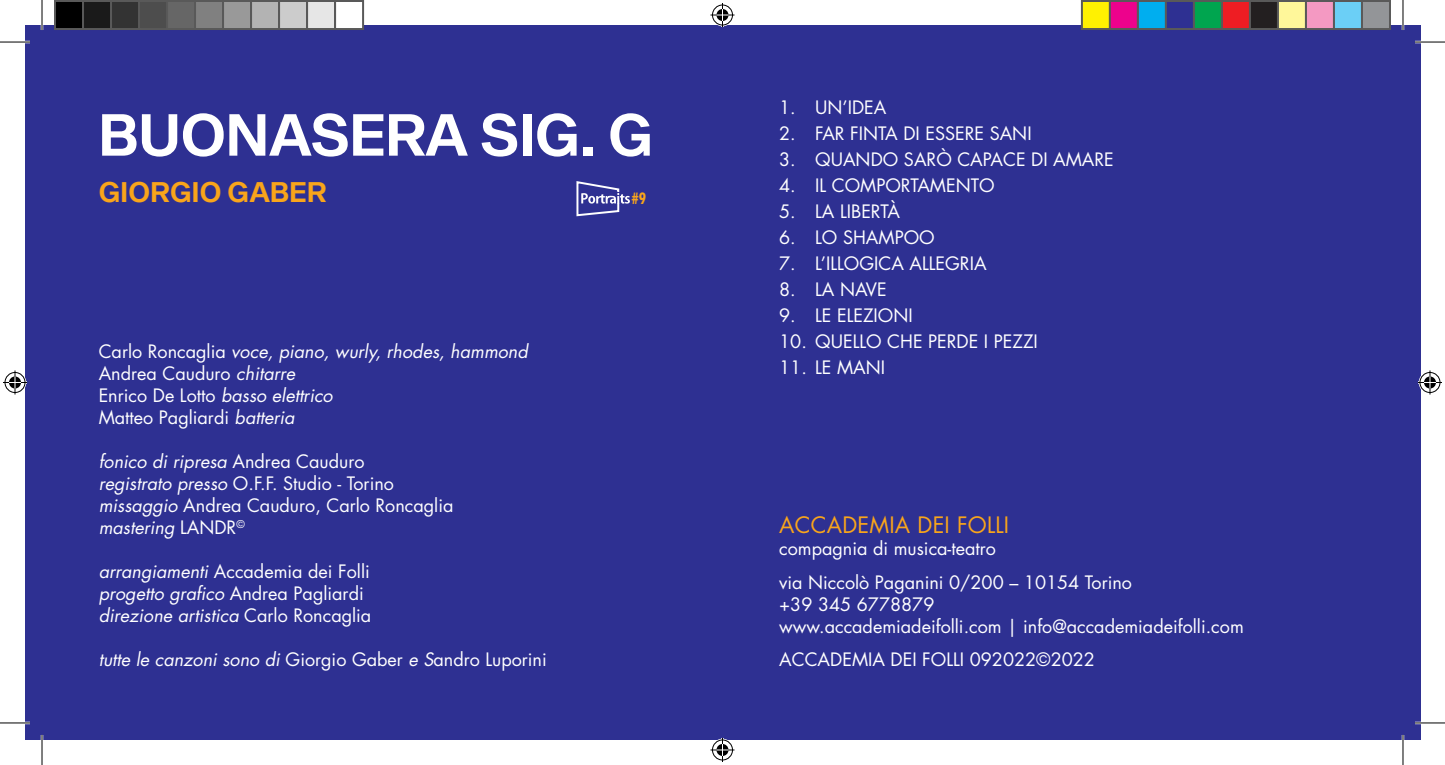
<style>
.page{position:relative;width:1445px;height:765px;background:#fff}
.page>*{position:absolute;margin:0;border:0;box-sizing:border-box;transform-origin:0 0}
.t1{font:58px "Sequel Sans Semi Bold Head";color:#fff}
.t2{font:27.8px "Sequel Sans Semi Bold Head";letter-spacing:.01em;color:#f9a51b}
.t3{font:22px "Futura Std";letter-spacing:.01em;color:#f9a51b}
.t4{font:18px/22px "Futura Std";color:#fff}
.t5{font:italic 18px/22px "Futura Std";color:#fff}
.t6{font:700 condensed 15.2px "Futura Std";color:#f9a51b}
.s1{font-style:normal}
.s2{font-style:italic}
</style>
<div class="page">
<div style="left:25px;top:25px;width:1395px;height:714px;background:#2e3092"></div>
<svg style="left:576px;top:181px;width:54px;height:36px"></svg>
<hr style="left:0;top:41px;width:30px;height:2px;background:#fff">
<hr style="left:1415px;top:41px;width:30px;height:2px;background:#fff">
<hr style="left:0;top:721px;width:30px;height:3px;background:#fff">
<hr style="left:1415px;top:721px;width:30px;height:3px;background:#fff">
<hr style="left:41px;top:0;width:2px;height:30px;background:#fff">
<hr style="left:41px;top:734px;width:2px;height:30px;background:#fff">
<hr style="left:1401px;top:0;width:3px;height:30px;background:#fff">
<hr style="left:1401px;top:734px;width:3px;height:30px;background:#fff">
<hr style="left:0;top:42px;width:30px;height:1px;background:#000">
<hr style="left:1415px;top:42px;width:30px;height:1px;background:#000">
<hr style="left:0;top:722px;width:30px;height:1px;background:#000">
<hr style="left:1415px;top:722px;width:30px;height:1px;background:#000">
<hr style="left:42px;top:0;width:1px;height:30px;background:#000">
<hr style="left:42px;top:734px;width:1px;height:30px;background:#000">
<hr style="left:1402px;top:0;width:1px;height:30px;background:#000">
<hr style="left:1402px;top:734px;width:1px;height:30px;background:#000">
<svg style="left:710px;top:3px;width:24px;height:24px"></svg>
<svg style="left:710px;top:738px;width:24px;height:23px"></svg>
<svg style="left:3px;top:370px;width:24px;height:24px"></svg>
<svg style="left:1418px;top:370px;width:24px;height:24px"></svg>
<div style="left:55px;top:1px;width:28px;height:28px;background:#000"></div>
<div style="left:54px;top:0;width:30px;height:30px;border:2px solid #595959"></div>
<div style="left:83px;top:1px;width:28px;height:28px;background:#1a1a1a"></div>
<div style="left:82px;top:0;width:30px;height:30px;border:2px solid #595959"></div>
<div style="left:111px;top:1px;width:28px;height:28px;background:#333"></div>
<div style="left:110px;top:0;width:30px;height:30px;border:2px solid #595959"></div>
<div style="left:139px;top:1px;width:28px;height:28px;background:#4d4d4d"></div>
<div style="left:138px;top:0;width:30px;height:30px;border:2px solid #595959"></div>
<div style="left:167px;top:1px;width:28px;height:28px;background:#666"></div>
<div style="left:166px;top:0;width:30px;height:30px;border:2px solid #595959"></div>
<div style="left:195px;top:1px;width:28px;height:28px;background:#808080"></div>
<div style="left:194px;top:0;width:30px;height:30px;border:2px solid #595959"></div>
<div style="left:223px;top:1px;width:28px;height:28px;background:#999"></div>
<div style="left:222px;top:0;width:30px;height:30px;border:2px solid #595959"></div>
<div style="left:251px;top:1px;width:28px;height:28px;background:#b3b3b3"></div>
<div style="left:250px;top:0;width:30px;height:30px;border:2px solid #595959"></div>
<div style="left:279px;top:1px;width:28px;height:28px;background:#ccc"></div>
<div style="left:278px;top:0;width:30px;height:30px;border:2px solid #595959"></div>
<div style="left:307px;top:1px;width:28px;height:28px;background:#e6e6e6"></div>
<div style="left:306px;top:0;width:30px;height:30px;border:2px solid #595959"></div>
<div style="left:335px;top:1px;width:28px;height:28px;background:#fff"></div>
<div style="left:334px;top:0;width:30px;height:30px;border:2px solid #595959"></div>
<div style="left:1082px;top:1px;width:28px;height:28px;background:#fff101"></div>
<div style="left:1081px;top:0;width:30px;height:30px;border:2px solid #595959"></div>
<div style="left:1110px;top:1px;width:28px;height:28px;background:#ed028c"></div>
<div style="left:1109px;top:0;width:30px;height:30px;border:2px solid #595959"></div>
<div style="left:1138px;top:1px;width:28px;height:28px;background:#00aeef"></div>
<div style="left:1137px;top:0;width:30px;height:30px;border:2px solid #595959"></div>
<div style="left:1166px;top:1px;width:28px;height:28px;background:#2e3092"></div>
<div style="left:1165px;top:0;width:30px;height:30px;border:2px solid #595959"></div>
<div style="left:1194px;top:1px;width:28px;height:28px;background:#00a54f"></div>
<div style="left:1193px;top:0;width:30px;height:30px;border:2px solid #595959"></div>
<div style="left:1222px;top:1px;width:28px;height:28px;background:#ee1d23"></div>
<div style="left:1221px;top:0;width:30px;height:30px;border:2px solid #595959"></div>
<div style="left:1250px;top:1px;width:28px;height:28px;background:#231f20"></div>
<div style="left:1249px;top:0;width:30px;height:30px;border:2px solid #595959"></div>
<div style="left:1278px;top:1px;width:28px;height:28px;background:#fff79a"></div>
<div style="left:1277px;top:0;width:30px;height:30px;border:2px solid #595959"></div>
<div style="left:1306px;top:1px;width:28px;height:28px;background:#f499c2"></div>
<div style="left:1305px;top:0;width:30px;height:30px;border:2px solid #595959"></div>
<div style="left:1334px;top:1px;width:28px;height:28px;background:#6bcff6"></div>
<div style="left:1333px;top:0;width:30px;height:30px;border:2px solid #595959"></div>
<div style="left:1362px;top:1px;width:28px;height:28px;background:#939598"></div>
<div style="left:1361px;top:0;width:30px;height:30px;border:2px solid #595959"></div>
<h1 class="t1" style="left:99px;top:94px;width:556px">BUONASERA SIG. G</h1>
<h2 class="t2" style="left:99px;top:172px;width:229px">GIORGIO GABER</h2>
<p class="t6" style="left:631px;top:189px;width:16px">#9</p>
<p class="t5" style="left:99px;top:340px;width:431px"><span class="s1">Carlo Roncaglia</span> voce, piano, wurly, rhodes, hammond <span class="s1">Andrea Cauduro</span> chitarre<br><span class="s1">Enrico De Lotto</span> basso elettrico<br><span class="s1">Matteo Pagliardi</span> batteria</p>
<p class="t4" style="left:99px;top:450px;width:356px"><span class="s2">fonico di ripresa</span> Andrea Cauduro<br><span class="s2">registrato presso</span> O.F.F. Studio - Torino <span class="s2">missaggio</span> Andrea Cauduro, Carlo Roncaglia <span class="s2">mastering</span> LANDR<sup>©</sup></p>
<p class="t5" style="left:99px;top:560px;width:274px">arrangiamenti <span class="s1">Accademia dei Folli </span>progetto grafico <span class="s1">Andrea Pagliardi </span>direzione artistica <span class="s1">Carlo Roncaglia</span></p>
<p class="t4" style="left:99px;top:648px;width:450px"><span class="s2">tutte le canzoni sono di</span> Giorgio Gaber <span class="s2">e S</span>andro Luporini</p>
<p class="t4" style="left:779px;top:96px;width:109px">1. UN’IDEA</p>
<p class="t4" style="left:779px;top:122px;width:254px">2. FAR FINTA DI ESSERE SANI</p>
<p class="t4" style="left:779px;top:148px;width:336px">3. QUANDO SARÒ CAPACE DI AMARE</p>
<p class="t4" style="left:779px;top:174px;width:217px">4. IL COMPORTAMENTO</p>
<p class="t4" style="left:779px;top:200px;width:122px">5. LA LIBERTÀ</p>
<p class="t4" style="left:779px;top:226px;width:157px">6. LO SHAMPOO</p>
<p class="t4" style="left:779px;top:252px;width:209px">7. L’ILLOGICA ALLEGRIA</p>
<p class="t4" style="left:779px;top:278px;width:109px">8. LA NAVE</p>
<p class="t4" style="left:779px;top:304px;width:135px">9. LE ELEZIONI</p>
<p class="t4" style="left:779px;top:330px;width:260px">10. QUELLO CHE PERDE I PEZZI</p>
<p class="t4" style="left:779px;top:356px;width:107px">11. LE MANI</p>
<p class="t3" style="left:779px;top:511px;width:231px">ACCADEMIA DEI FOLLI</p>
<p class="t4" style="left:779px;top:532px;width:354px;line-height:33.4px">compagnia di musica-teatro<br>via Niccolò Paganini 0/200 – 10154 Torino</p>
<p class="t4" style="left:779px;top:593px;width:466px">+39 345 6778879<br>www.accademiadeifolli.com | info@accademiadeifolli.com</p>
<p class="t4" style="left:779px;top:648px;width:317px">ACCADEMIA DEI FOLLI 092022©2022</p>
</div>
